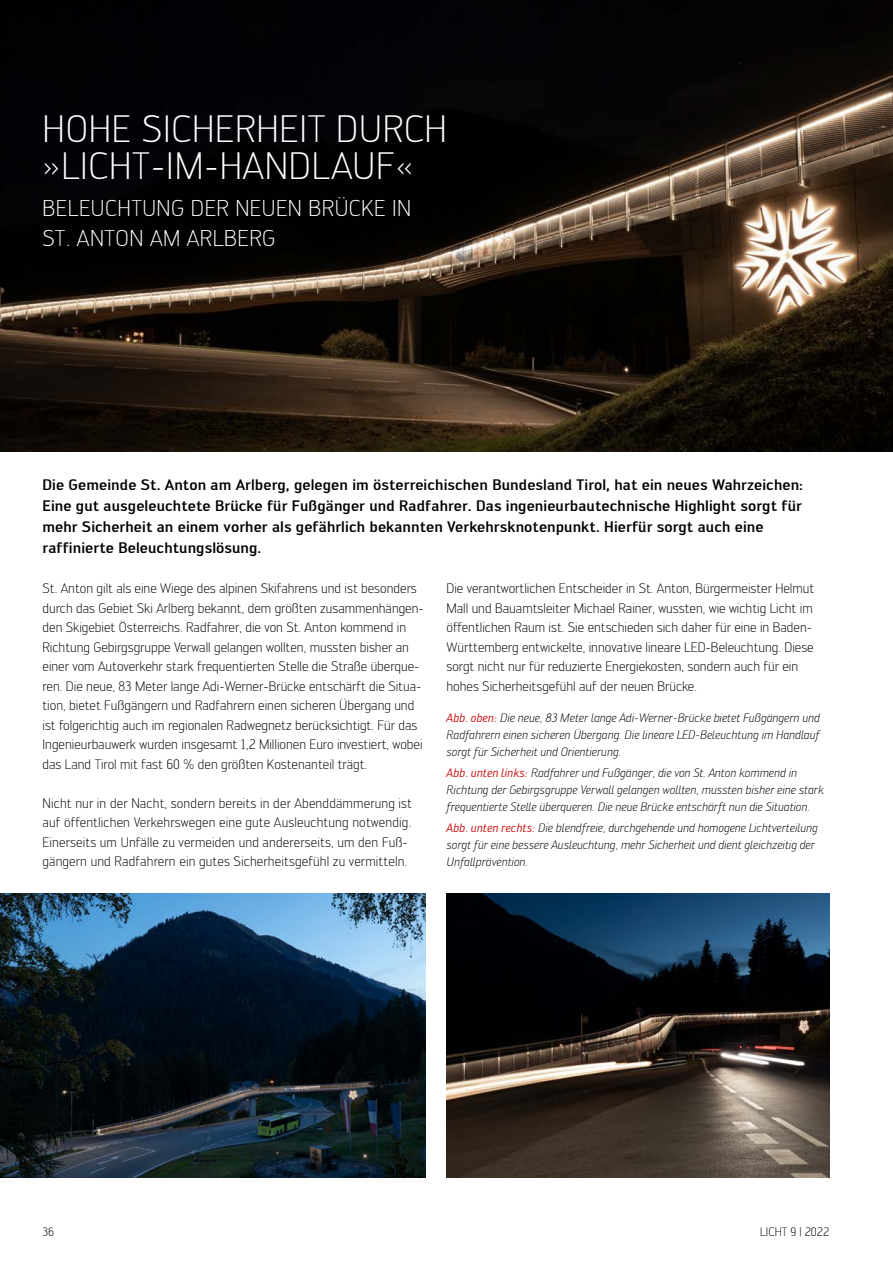
<style>
.page{position:relative;width:893px;height:1263px;background:#fff}
.page>*{position:absolute;margin:0;border:0;box-sizing:border-box;transform-origin:0 0}
.t1{font:300 37.5px/37.5px "Engel";letter-spacing:.02em;color:#fff}
.t2{font:300 22.5px/30px "Engel";letter-spacing:.02em;color:#fff}
.t3{font:500 15px/21px "Engel";letter-spacing:.005em;color:#000}
.t4{font:300 13.5px/19.5px "Engel";color:#000}
.t5{font:italic 300 12px/16.8px "Engel";color:#000}
.t6{font:300 12px "Engel";color:#000}
.s1{font-weight:400;color:#cd1013}
</style>
<div class="page">
<img style="left:0;top:0;width:893px;height:452px">
<img style="left:446px;top:893px;width:383px;height:285px">
<img style="left:0;top:893px;width:425px;height:285px">
<h1 class="t1" style="left:43px;top:110px;width:406px">HOHE SICHERHEIT DURCH »LICHT-IM-HANDLAUF«</h1>
<h2 class="t2" style="left:43px;top:193px;width:367px;text-indent:148px">DER NEUEN BRÜCKE IN<br>ST. ANTON AM ARLBERG</h2>
<h2 class="t2" style="left:43px;top:193px;width:114px">BELEUCHTUNG</h2>
<p class="t3" style="left:43px;top:474px;width:762px">Die Gemeinde St. Anton am Arlberg, gelegen im österreichischen Bundesland Tirol, hat ein neues Wahrzeichen:<br>Eine gut ausgeleuchtete Brücke für Fußgänger und Radfahrer. Das ingenieurbautechnische Highlight sorgt für mehr Sicherheit an einem vorher als gefährlich bekannten Verkehrsknotenpunkt. Hierfür sorgt auch eine raffinierte Beleuchtungslösung.</p>
<p class="t4" style="left:43px;top:579px;width:383px">St. Anton gilt als eine Wiege des alpinen Skifahrens und ist besonders durch das Gebiet Ski Arlberg bekannt, dem größten zusammenhängen&shy;den Skigebiet Österreichs. Radfahrer, die von St. Anton kommend in Richtung Gebirgsgruppe Verwall gelangen wollten, mussten bisher an einer vom Autoverkehr stark frequentierten Stelle die Straße überque&shy;ren. Die neue, 83 Meter lange Adi-Werner-Brücke entschärft die Situa&shy;tion, bietet Fußgängern und Radfahrern einen sicheren Übergang und ist folgerichtig auch im regionalen Radwegnetz berücksichtigt. Für das Ingenieurbauwerk wurden insgesamt 1,2 Millionen Euro investiert, wobei das Land Tirol mit fast 60 % den größten Kostenanteil trägt.</p>
<p class="t4" style="left:43px;top:793px;width:371px">Nicht nur in der Nacht, sondern bereits in der Abenddämmerung ist auf öffentlichen Verkehrswegen eine gute Ausleuchtung notwendig.<br>Einerseits um Unfälle zu vermeiden und andererseits, um den Fuß&shy;gängern und Radfahrern ein gutes Sicherheitsgefühl zu vermitteln.</p>
<p class="t4" style="left:446px;top:579px;width:369px">Die verantwortlichen Entscheider in St. Anton, Bürgermeister Helmut Mall und Bauamtsleiter Michael Rainer, wussten, wie wichtig Licht im öffentlichen Raum ist. Sie entschieden sich daher für eine in Baden-Württemberg entwickelte, innovative lineare LED-Beleuchtung. Diese sorgt nicht nur für reduzierte Energiekosten, sondern auch für ein hohes Sicherheitsgefühl auf der neuen Brücke.</p>
<p class="t5" style="left:446px;top:710px;width:375px;text-align:justify"><span class="s1">Abb. oben:</span> Die neue, 83 Meter lange Adi-Werner-Brücke bietet Fußgängern und Radfahrern einen sicheren Übergang. Die lineare LED-Beleuchtung im Handlauf sorgt für Sicherheit und Orientierung.</p>
<p class="t5" style="left:446px;top:765px;width:379px"><span class="s1">Abb. unten links:</span> Radfahrer und Fußgänger, die von St. Anton kommend in<br>Richtung der Gebirgsgruppe Verwall gelangen wollten, mussten bisher eine stark frequentierte Stelle überqueren. Die neue Brücke entschärft nun die Situation.</p>
<p class="t5" style="left:446px;top:820px;width:373px"><span class="s1">Abb. unten rechts:</span> Die blendfreie, durchgehende und homogene Lichtverteilung sorgt für eine bessere Ausleuchtung, mehr Sicherheit und dient gleichzeitig der<br>Unfallprävention.</p>
<p class="t6" style="left:43px;top:1225px;width:13px">36</p>
<p class="t6" style="left:760px;top:1225px;width:71px">LICHT 9 | 2022</p>
</div>
